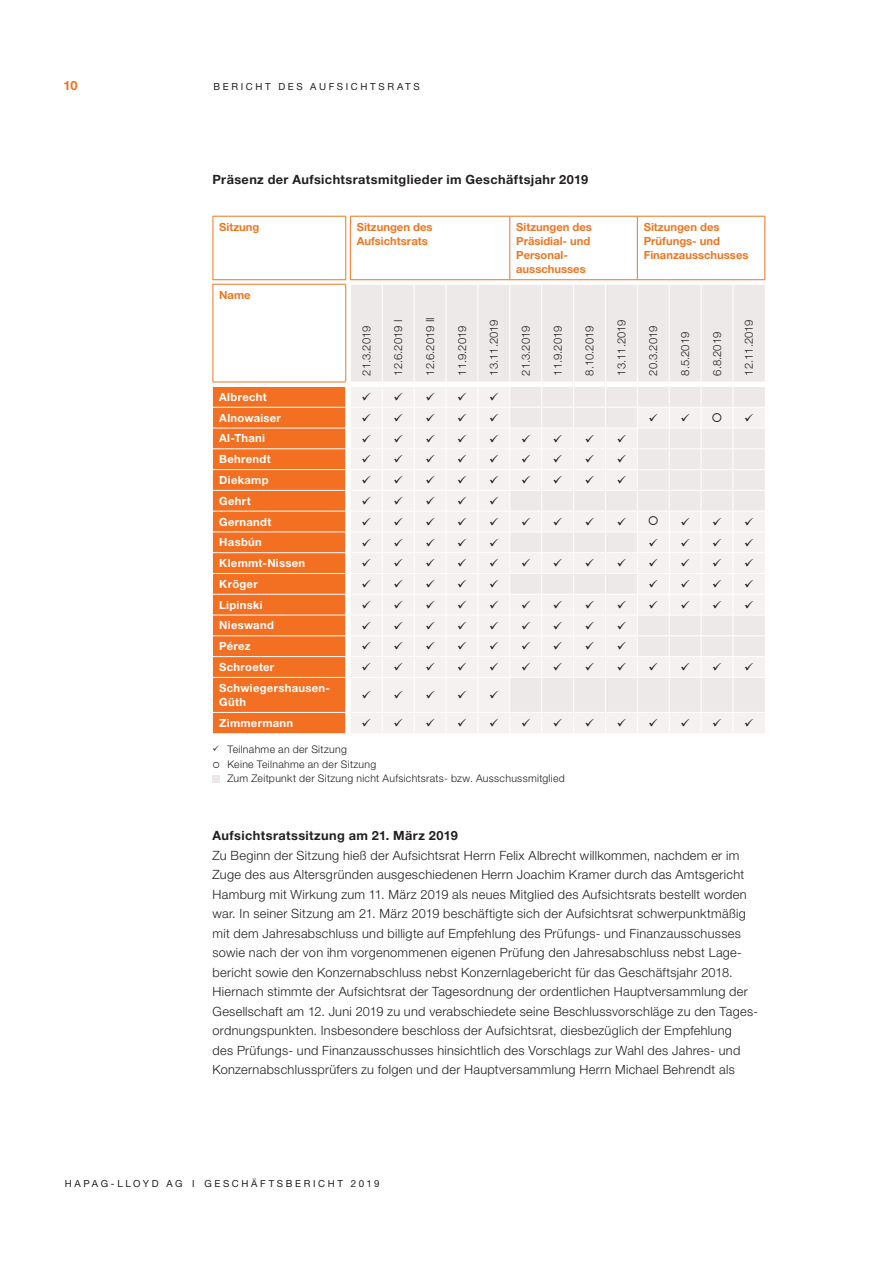
<style>
.page{position:relative;width:893px;height:1263px;background:#fff}
.page>*{position:absolute;margin:0;border:0;box-sizing:border-box;transform-origin:0 0}
.t1{font:300 12.75px/19.5px "Helvetica Neue LT";letter-spacing:.025em;color:#231f20}
.t2{font:700 12.75px "Helvetica Neue LT";letter-spacing:.03em;color:#231f20}
.t3{font:700 12.75px "Helvetica Neue LT";color:#f36f21}
.t4{font:700 11.25px/20.9px "Helvetica Neue LT";letter-spacing:.025em;color:#fff}
.t5{font:700 11.25px/14.2px "Helvetica Neue LT";color:#ee7623}
.t6{font:300 11.25px "Helvetica Neue LT";color:#231f20}
.t7{font:300 10.5px/15.5px "Helvetica Neue LT";letter-spacing:.03em;color:#231f20}
.t8{font:9.75px "Helvetica Neue LT";letter-spacing:.27em;color:#231f20}
</style>
<div class="page">
<svg style="left:213px;top:216px;width:424px;height:166px"></svg>
<div style="left:213px;top:387px;width:132px;height:346px;background:#f36f21"></div>
<div style="left:351px;top:678px;width:414px;height:55px;background:#f4f1f0"></div>
<div style="left:510px;top:678px;width:255px;height:34px;background:#ede9e8"></div>
<hr style="left:509px;top:217px;width:1px;height:63px;background:#ee7623">
<hr style="left:637px;top:217px;width:1px;height:63px;background:#ee7623">
<hr style="left:382px;top:678px;width:1px;height:34px;background:#fff">
<hr style="left:414px;top:678px;width:1px;height:34px;background:#fff">
<hr style="left:446px;top:678px;width:1px;height:34px;background:#fff">
<hr style="left:477px;top:678px;width:1px;height:34px;background:#fff">
<hr style="left:509px;top:678px;width:1px;height:34px;background:#fff">
<hr style="left:541px;top:678px;width:1px;height:34px;background:#fff">
<hr style="left:573px;top:678px;width:1px;height:34px;background:#fff">
<hr style="left:605px;top:678px;width:1px;height:34px;background:#fff">
<hr style="left:637px;top:678px;width:1px;height:34px;background:#fff">
<hr style="left:669px;top:678px;width:1px;height:34px;background:#fff">
<hr style="left:701px;top:678px;width:1px;height:34px;background:#fff">
<hr style="left:732px;top:678px;width:1px;height:34px;background:#fff">
<svg style="left:345px;top:713px;width:1px;height:20px"></svg>
<svg style="left:382px;top:713px;width:1px;height:20px"></svg>
<svg style="left:414px;top:713px;width:1px;height:20px"></svg>
<svg style="left:446px;top:713px;width:1px;height:20px"></svg>
<svg style="left:477px;top:713px;width:1px;height:20px"></svg>
<svg style="left:509px;top:713px;width:1px;height:20px"></svg>
<svg style="left:541px;top:713px;width:1px;height:20px"></svg>
<svg style="left:573px;top:713px;width:1px;height:20px"></svg>
<svg style="left:605px;top:713px;width:1px;height:20px"></svg>
<svg style="left:637px;top:713px;width:1px;height:20px"></svg>
<svg style="left:669px;top:713px;width:1px;height:20px"></svg>
<svg style="left:701px;top:713px;width:1px;height:20px"></svg>
<svg style="left:732px;top:713px;width:1px;height:20px"></svg>
<hr style="left:764px;top:217px;width:1px;height:63px;background:#f36f21">
<hr style="left:213px;top:279px;width:133px;height:1px;background:#ee7623">
<hr style="left:350px;top:279px;width:96px;height:1px;background:#ee7623">
<hr style="left:446px;top:279px;width:127px;height:1px;background:#ee7623">
<hr style="left:573px;top:279px;width:96px;height:1px;background:#ee7623">
<hr style="left:669px;top:279px;width:96px;height:1px;background:#ee7623">
<hr style="left:213px;top:284px;width:133px;height:1px;background:#ee7623">
<hr style="left:213px;top:382px;width:133px;height:1px;background:#ee7623">
<hr style="left:213px;top:407px;width:233px;height:1px;background:#fff">
<hr style="left:213px;top:428px;width:233px;height:1px;background:#fff">
<hr style="left:213px;top:449px;width:233px;height:1px;background:#fff">
<hr style="left:213px;top:469px;width:233px;height:1px;background:#fff">
<hr style="left:213px;top:490px;width:233px;height:1px;background:#fff">
<hr style="left:213px;top:511px;width:233px;height:1px;background:#fff">
<hr style="left:213px;top:532px;width:233px;height:1px;background:#fff">
<hr style="left:213px;top:552px;width:233px;height:1px;background:#fff">
<hr style="left:213px;top:573px;width:233px;height:1px;background:#fff">
<hr style="left:213px;top:594px;width:233px;height:1px;background:#fff">
<hr style="left:213px;top:615px;width:233px;height:1px;background:#fff">
<hr style="left:213px;top:636px;width:233px;height:1px;background:#fff">
<hr style="left:213px;top:656px;width:233px;height:1px;background:#fff">
<hr style="left:213px;top:677px;width:233px;height:1px;background:#fff">
<hr style="left:213px;top:712px;width:233px;height:1px;background:#fff">
<hr style="left:446px;top:712px;width:127px;height:1px;background:#fff">
<hr style="left:573px;top:712px;width:96px;height:1px;background:#fff">
<hr style="left:669px;top:712px;width:96px;height:1px;background:#fff">
<hr style="left:213px;top:217px;width:1px;height:63px;background:#ee7623">
<hr style="left:213px;top:216px;width:133px;height:1px;background:#ee7623">
<hr style="left:345px;top:217px;width:1px;height:63px;background:#ee7623">
<hr style="left:350px;top:217px;width:1px;height:63px;background:#ee7623">
<hr style="left:350px;top:216px;width:96px;height:1px;background:#ee7623">
<hr style="left:446px;top:216px;width:127px;height:1px;background:#ee7623">
<hr style="left:573px;top:216px;width:96px;height:1px;background:#ee7623">
<hr style="left:669px;top:216px;width:96px;height:1px;background:#ee7623">
<hr style="left:213px;top:284px;width:1px;height:98px;background:#ee7623">
<div style="left:213px;top:775px;width:7px;height:8px;background:#ede9e8"></div>
<svg style="left:345px;top:280px;width:420px;height:397px"></svg>
<svg style="left:362px;top:691px;width:9px;height:8px"></svg>
<svg style="left:394px;top:691px;width:8px;height:8px"></svg>
<svg style="left:426px;top:691px;width:8px;height:8px"></svg>
<svg style="left:458px;top:691px;width:8px;height:8px"></svg>
<svg style="left:490px;top:691px;width:8px;height:8px"></svg>
<svg style="left:362px;top:719px;width:9px;height:8px"></svg>
<svg style="left:394px;top:719px;width:8px;height:8px"></svg>
<svg style="left:426px;top:719px;width:8px;height:8px"></svg>
<svg style="left:458px;top:719px;width:8px;height:8px"></svg>
<svg style="left:490px;top:719px;width:8px;height:8px"></svg>
<svg style="left:522px;top:719px;width:8px;height:8px"></svg>
<svg style="left:554px;top:719px;width:8px;height:8px"></svg>
<svg style="left:586px;top:719px;width:8px;height:8px"></svg>
<svg style="left:617px;top:719px;width:9px;height:8px"></svg>
<svg style="left:649px;top:719px;width:8px;height:8px"></svg>
<svg style="left:681px;top:719px;width:8px;height:8px"></svg>
<svg style="left:713px;top:719px;width:8px;height:8px"></svg>
<svg style="left:745px;top:719px;width:8px;height:8px"></svg>
<p class="t3" style="left:63px;top:81px;width:16px">10</p>
<p class="t8" style="left:214px;top:83px;width:208px">BERICHT DES AUFSICHTSRATS</p>
<p class="t2" style="left:213px;top:175px;width:377px">Präsenz der Aufsichtsratsmitglieder im Geschäftsjahr 2019</p>
<p class="t5" style="left:219px;top:220px;width:42px">Sitzung</p>
<p class="t5" style="left:357px;top:220px;width:77px">Sitzungen des<br>Aufsichtsrats</p>
<p class="t5" style="left:516px;top:220px;width:77px">Sitzungen des<br>Präsidial- und<br>Personal&shy;ausschusses</p>
<p class="t5" style="left:644px;top:221px;width:106px">Sitzungen des<br>Prüfungs- und<br>Finanz ausschusses</p>
<p class="t5" style="left:219px;top:289px;width:33px">Name</p>
<p class="t6" style="left:362px;top:376px;width:52px;rotate:-90deg">21.3.2019</p>
<p class="t6" style="left:394px;top:376px;width:57px;rotate:-90deg">12.6.2019 I</p>
<p class="t6" style="left:426px;top:376px;width:60px;rotate:-90deg">12.6.2019 II</p>
<p class="t6" style="left:458px;top:376px;width:52px;rotate:-90deg">11.9.2019</p>
<p class="t6" style="left:490px;top:376px;width:58px;rotate:-90deg">13.11.2019</p>
<p class="t6" style="left:522px;top:376px;width:52px;rotate:-90deg">21.3.2019</p>
<p class="t6" style="left:554px;top:376px;width:52px;rotate:-90deg">11.9.2019</p>
<p class="t6" style="left:585px;top:376px;width:52px;rotate:-90deg">8.10.2019</p>
<p class="t6" style="left:617px;top:376px;width:58px;rotate:-90deg">13.11.2019</p>
<p class="t6" style="left:649px;top:376px;width:52px;rotate:-90deg">20.3.2019</p>
<p class="t6" style="left:681px;top:376px;width:45px;rotate:-90deg">8.5.2019</p>
<p class="t6" style="left:713px;top:376px;width:45px;rotate:-90deg">6.8.2019</p>
<p class="t6" style="left:745px;top:376px;width:58px;rotate:-90deg">12.11.2019</p>
<p class="t4" style="left:219px;top:387px;width:112px">Albrecht<br>Alnowaiser<br>Al-Thani<br>Behrendt<br>Diekamp<br>Gehrt<br>Gernandt<br>Hasbún<br>Klemmt-Nissen<br>Kröger<br>Lipinski<br>Nieswand<br>Pérez<br>Schroeter<br>Schwiegers hausen-</p>
<p class="t4" style="left:219px;top:693px;width:75px">Güth<br>Zimmermann</p>
<p class="t7" style="left:227px;top:742px;width:150px">Teilnahme an der Sitzung<br>Keine Teilnahme an der Sitzung</p>
<p class="t7" style="left:227px;top:771px;width:339px">Zum Zeitpunkt der Sitzung nicht Aufsichtsrats- bzw. Ausschussmitglied</p>
<p class="t2" style="left:213px;top:831px;width:247px">Aufsichtsratssitzung am 21. März 2019</p>
<p class="t1" style="left:213px;top:847px;width:547px">Zu Beginn der Sitzung hieß der Aufsichtsrat Herrn Felix Albrecht willkommen, nachdem er im Zuge des aus Altersgründen ausgeschiedenen Herrn Joachim Kramer durch das Amtsgericht Hamburg mit Wirkung zum 11. März 2019 als neues Mitglied des Aufsichtsrats bestellt worden war. In seiner Sitzung am 21. März 2019 beschäftigte sich der Aufsichtsrat schwerpunktmäßig mit dem Jahresabschluss und billigte auf Empfehlung des Prüfungs- und Finanzausschusses sowie nach der von ihm vorgenommenen eigenen Prüfung den Jahresabschluss nebst Lage&shy;bericht sowie den Konzernabschluss nebst Konzernlagebericht für das Geschäftsjahr 2018.<br>Hiernach stimmte der Aufsichtsrat der Tagesordnung der ordentlichen Hauptversammlung der Gesellschaft am 12. Juni 2019 zu und verabschiedete seine Beschlussvorschläge zu den Tages&shy;ordnungspunkten. Insbesondere beschloss der Aufsichtsrat, diesbezüglich der Empfehlung<br>des Prüfungs- und Finanzausschusses hinsichtlich des Vorschlags zur Wahl des Jahres- und Konzernabschluss prüfers zu folgen und der Hauptversammlung Herrn Michael Behrendt als</p>
<p class="t8" style="left:65px;top:1180px;width:316px">HAPAG-LLOYD AG I GESCHÄFTSBERICHT 2019</p>
</div>
